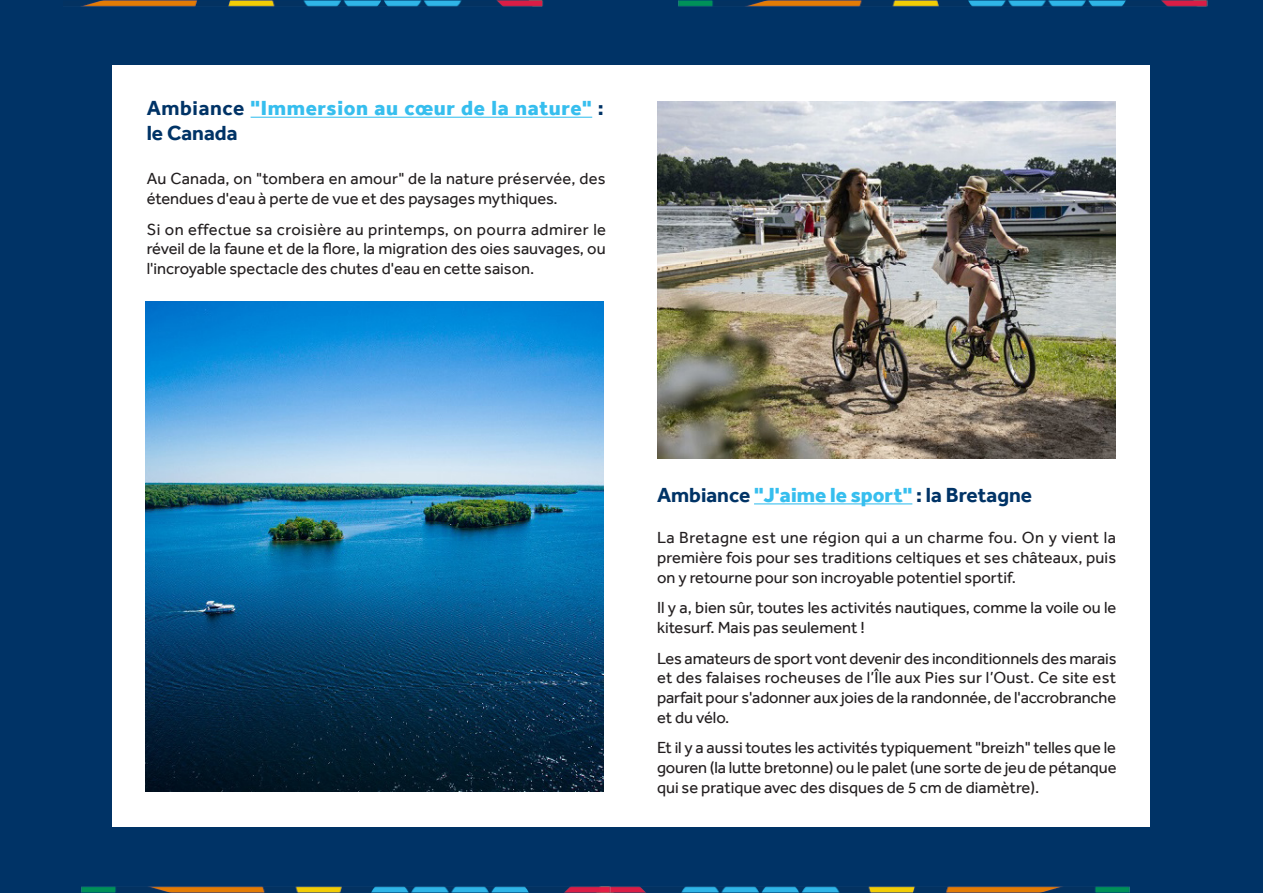
<style>
.page{position:relative;width:1263px;height:893px;background:#036}
.page>*{position:absolute;margin:0;border:0;box-sizing:border-box;transform-origin:0 0}
.t1{font:800 21px/25.2px "Effra";letter-spacing:.03em;color:#36beee}
.t2{font:700 21px "Effra";color:#036}
.Paragraphe{font:16.5px/19.8px "Effra";color:#231f20;text-align:justify}
.s1{font-weight:700;color:#036}
.s2{font-weight:800;color:#36beee}
</style>
<div class="page">
<div style="left:113px;top:66px;width:1037px;height:761px;background:#fff"></div>
<img style="left:681px;top:886px;width:449px;height:7px">
<img style="left:81px;top:886px;width:565px;height:7px">
<img style="left:690px;top:0;width:518px;height:7px">
<img style="left:80px;top:0;width:610px;height:7px">
<img style="left:146px;top:301px;width:458px;height:491px">
<hr style="left:251px;top:117px;width:341px;height:1px;background:#36beee">
<hr style="left:754px;top:503px;width:158px;height:1px;background:#36beee">
<img style="left:658px;top:101px;width:458px;height:358px">
<h2 class="t1" style="left:147px;top:95px;width:459px"><span class="s1">Ambiance</span> "Immersion au cœur de la nature" <span class="s1">: le Canada</span></h2>
<p class="Paragraphe" style="left:147px;top:169px;width:460px">Au Canada, on "tombera en amour" de la nature préservée, des étendues d'eau à perte de vue et des paysages mythiques.</p>
<p class="Paragraphe" style="left:147px;top:219px;width:461px">Si on effectue sa croisière au printemps, on pourra admirer le réveil de la faune et de la flore, la migration des oies sauvages, ou l'incroyable spectacle des chutes d'eau en cette saison.</p>
<h2 class="t2" style="left:657px;top:482px;width:377px">Ambiance <span class="s2">"J'aime le sport"</span> : la Bretagne</h2>
<p class="Paragraphe" style="left:657px;top:528px;width:461px">La Bretagne est une région qui a un charme fou. On y vient la première fois pour ses traditions celtiques et ses châteaux, puis on y retourne pour son incroyable potentiel sportif.</p>
<p class="Paragraphe" style="left:657px;top:598px;width:461px">Il y a, bien sûr, toutes les activités nautiques, comme la voile ou le kitesurf. Mais pas seulement !</p>
<p class="Paragraphe" style="left:657px;top:648px;width:461px">Les amateurs de sport vont devenir des inconditionnels des marais et des falaises rocheuses de l’Île aux Pies sur l’Oust. Ce site est parfait pour s'adonner aux joies de la randonnée, de l'accrobranche et du vélo.</p>
<p class="Paragraphe" style="left:657px;top:738px;width:461px">Et il y a aussi toutes les activités typiquement "breizh" telles que le gouren (la lutte bretonne) ou le palet (une sorte de jeu de pétanque qui se pratique avec des disques de 5 cm de diamètre).</p>
</div>
